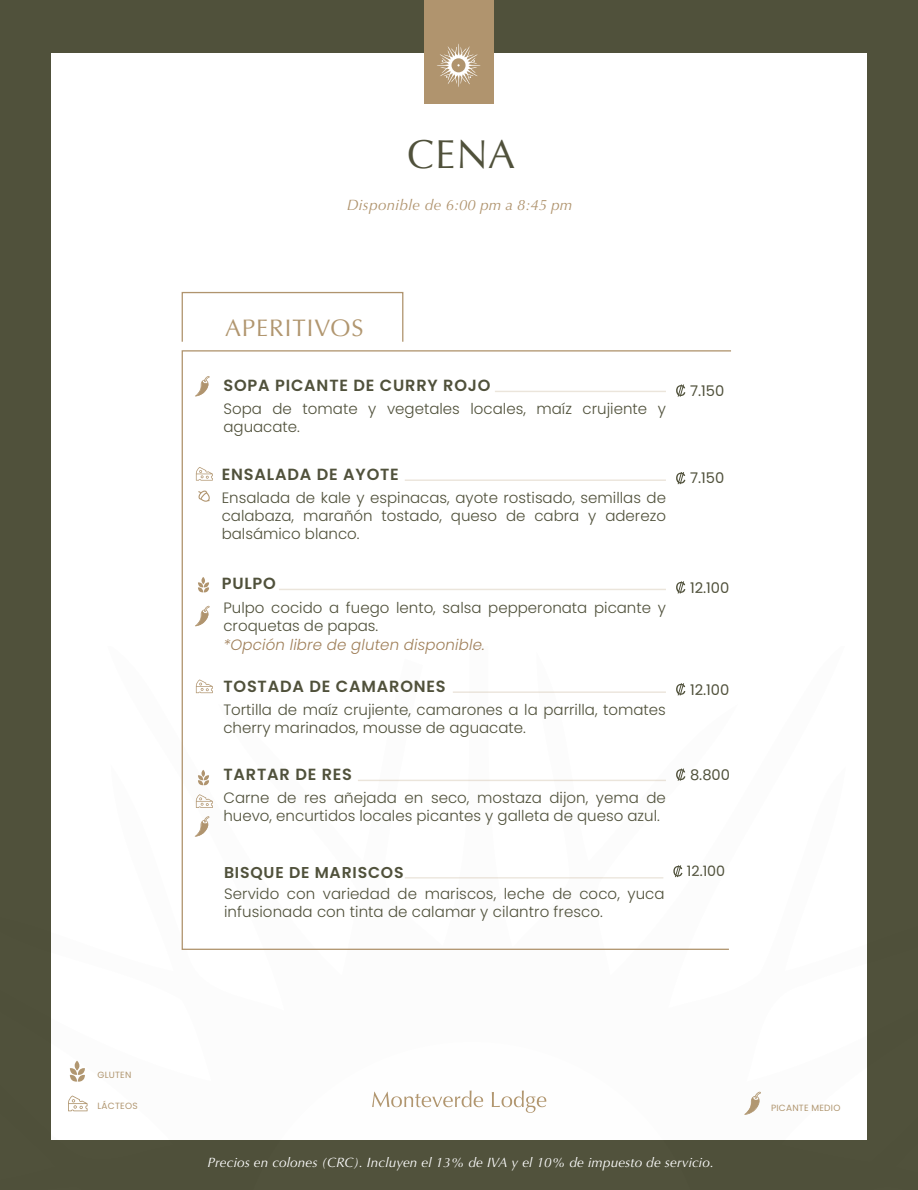
<style>
.page{position:relative;width:918px;height:1190px;background:#fff}
.page>*{position:absolute;margin:0;border:0;box-sizing:border-box;transform-origin:0 0}
.t1{font:40.5px "Optima";color:#50513b}
.t2{font:24px "Optima";letter-spacing:.04em;color:#b1966f}
.t3{font:600 16.2px "Poppins";letter-spacing:.05em;color:#50513b}
.t4{font:600 15.75px "Poppins";letter-spacing:.05em;color:#50513b}
.t5{font:300 15px/18px "Poppins";color:#50513b}
.t6{font:italic 300 15px "Poppins";letter-spacing:.01em;color:#a0805a}
.t7{font:italic 15px "Optima";letter-spacing:.025em;color:#b0946e}
.t8{font:14.7px "Poppins";color:#50513b}
.t9{font:14.25px "Poppins";color:#50513b}
.t10{font:italic 13.5px "Optima";letter-spacing:.01em;color:#fff}
.t11{font:9px "Poppins";letter-spacing:.025em;color:#b19771}
</style>
<div class="page">
<div style="left:0;top:0;width:918px;height:1189px;background:#50513b"></div>
<div style="left:51px;top:53px;width:816px;height:1086px;background:#fff"></div>
<svg style="left:237px;top:1092px;width:470px;height:48px"></svg>
<div style="left:182px;top:292px;width:221px;height:50px;border:1px solid #b0946e"></div>
<svg style="left:181px;top:350px;width:550px;height:600px"></svg>
<svg style="left:198px;top:490px;width:12px;height:11px"></svg>
<svg style="left:195px;top:816px;width:14px;height:20px"></svg>
<svg style="left:198px;top:769px;width:11px;height:16px"></svg>
<svg style="left:196px;top:794px;width:17px;height:13px"></svg>
<svg style="left:195px;top:605px;width:15px;height:21px"></svg>
<svg style="left:195px;top:376px;width:15px;height:20px"></svg>
<svg style="left:198px;top:577px;width:11px;height:15px"></svg>
<svg style="left:196px;top:679px;width:17px;height:14px"></svg>
<svg style="left:196px;top:467px;width:17px;height:13px"></svg>
<svg style="left:372px;top:1090px;width:111px;height:17px"></svg>
<svg style="left:492px;top:1090px;width:54px;height:22px"></svg>
<svg style="left:70px;top:1060px;width:15px;height:21px"></svg>
<svg style="left:68px;top:1095px;width:20px;height:16px"></svg>
<svg style="left:744px;top:1091px;width:17px;height:23px"></svg>
<div style="left:425px;top:0;width:69px;height:103px;background:#b0946e"></div>
<svg style="left:437px;top:43px;width:44px;height:44px"></svg>
<h1 class="t1" style="left:407px;top:131px;width:110px">CENA</h1>
<p class="t7" style="left:347px;top:196px;width:227px">Disponible de 6:00 pm a 8:45 pm</p>
<h2 class="t2" style="left:225px;top:313px;width:140px">APERITIVOS</h2>
<p class="t3" style="left:223px;top:376px;width:269px">SOPA PICANTE DE CURRY ROJO</p>
<p class="t5" style="left:223px;top:400px;width:444px">Sopa de tomate y vegetales locales, maíz crujiente y aguacate.</p>
<p class="t3" style="left:222px;top:465px;width:179px">ENSALADA DE AYOTE</p>
<p class="t5" style="left:222px;top:489px;width:446px;text-align:justify">Ensalada de kale y espinacas, ayote rostisado, semillas de calabaza, marañón tostado, queso de cabra y aderezo balsámico blanco.</p>
<p class="t3" style="left:222px;top:574px;width:56px">PULPO</p>
<p class="t5" style="left:223px;top:598px;width:444px">Pulpo cocido a fuego lento, salsa pepperonata picante y croquetas de papas.</p>
<p class="t6" style="left:223px;top:635px;width:263px">*Opción libre de gluten disponible.</p>
<p class="t3" style="left:223px;top:677px;width:224px">TOSTADA DE CAMARONES</p>
<p class="t5" style="left:223px;top:700px;width:444px">Tortilla de maíz crujiente, camarones a la parrilla, tomates cherry marinados, mousse de aguacate.</p>
<p class="t3" style="left:223px;top:765px;width:130px">TARTAR DE RES</p>
<p class="t5" style="left:223px;top:789px;width:444px">Carne de res añejada en seco, mostaza dijon, yema de huevo, encurtidos locales picantes y galleta de queso azul.</p>
<p class="t4" style="left:224px;top:863px;width:181px">BISQUE DE MARISCOS</p>
<p class="t5" style="left:224px;top:884px;width:442px">Servido con variedad de mariscos, leche de coco, yuca infusionada con tinta de calamar y cilantro fresco.</p>
<p class="t8" style="left:690px;top:382px;width:36px">7.150</p>
<p class="t8" style="left:690px;top:469px;width:36px">7.150</p>
<p class="t8" style="left:690px;top:579px;width:41px">12.100</p>
<p class="t8" style="left:690px;top:680px;width:41px">12.100</p>
<p class="t8" style="left:690px;top:766px;width:42px">8.800</p>
<p class="t9" style="left:687px;top:863px;width:40px">12.100</p>
<p class="t11" style="left:98px;top:1069px;width:35px">GLUTEN</p>
<p class="t11" style="left:98px;top:1100px;width:42px">LÁCTEOS</p>
<p class="t11" style="left:771px;top:1102px;width:71px">PICANTE MEDIO</p>
<p class="t10" style="left:208px;top:1154px;width:508px">Precios en colones (CRC). Incluyen el 13% de IVA y el 10% de impuesto de servicio.</p>
</div>
